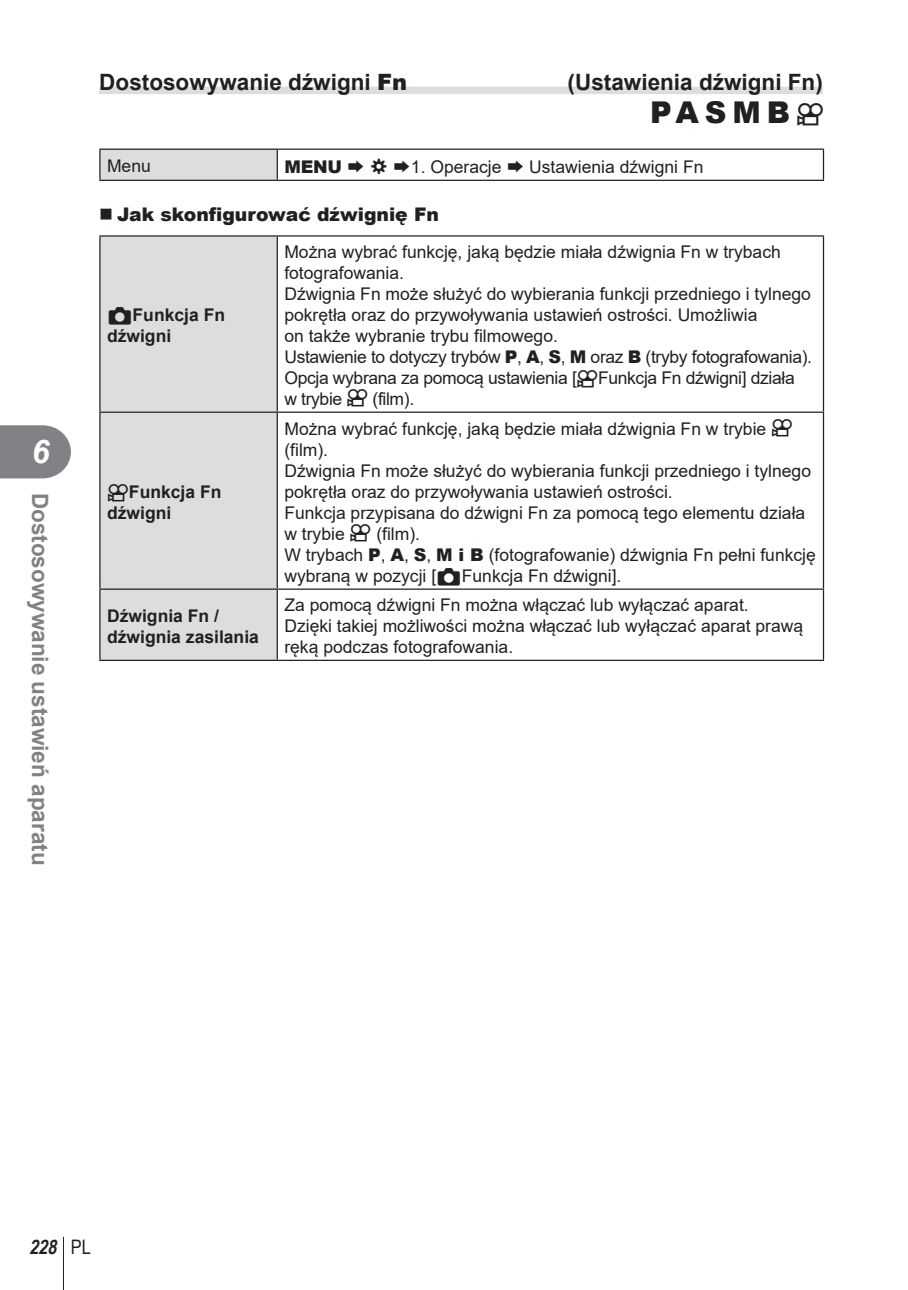
<style>
.page{position:relative;width:908px;height:1290px;background:#fff}
.page>*{position:absolute;margin:0;border:0;box-sizing:border-box;transform-origin:0 0}
.t1{font:italic 700 32.5px "Arial";color:#fff}
.t2{font:900 30px "Arial";letter-spacing:.2em;color:#231f20}
.t3{font:700 22.5px "Arial";color:#231f20}
.t4{font:700 22.5px "Arial";color:#808285}
.t5{font:italic 700 20px "Arial Narrow";color:#231f20}
.t6{font:900 18.75px "Arial";color:#231f20}
.t7{font:17.5px/21px "Arial";color:#231f20}
.t8{font:700 17.5px/21px "Arial";color:#231f20}
.s1{font-weight:900}
.s2{font-family:"Olympus 10";font-weight:400;font-size:22.5px}
.s3{font-family:"Olympus 7"}
.s4{font-family:"Olympus 37"}
.s5{font-family:"Olympus 3";font-weight:400}
.s6{font-family:"Olympus 1";font-weight:400}
.s7{font-family:"Olympus 1"}
.s8{font-family:"Olympus 3"}
.s9{font-weight:400;font-style:normal}
</style>
<div class="page">
<hr style="left:63px;top:1237px;width:1px;height:53px;background:#231f20">
<svg style="left:0;top:425px;width:71px;height:53px;background:#8b8d8f"></svg>
<div style="left:99px;top:87px;width:723px;height:7px;background:#dcdddf"></div>
<div style="left:100px;top:149px;width:177px;height:31px;background:#dcdddf"></div>
<hr style="left:99px;top:150px;width:1px;height:30px;background:#231f20">
<hr style="left:822px;top:150px;width:1px;height:30px;background:#231f20">
<hr style="left:276px;top:150px;width:2px;height:30px;background:#231f20">
<hr style="left:99px;top:149px;width:178px;height:1px;background:#231f20">
<hr style="left:277px;top:149px;width:546px;height:1px;background:#231f20">
<hr style="left:99px;top:180px;width:178px;height:1px;background:#231f20">
<hr style="left:277px;top:180px;width:546px;height:1px;background:#231f20">
<div style="left:100px;top:237px;width:176px;height:423px;background:#dcdddf"></div>
<hr style="left:99px;top:237px;width:1px;height:174px;background:#231f20">
<hr style="left:822px;top:237px;width:1px;height:174px;background:#231f20">
<hr style="left:276px;top:237px;width:2px;height:174px;background:#231f20">
<hr style="left:99px;top:411px;width:178px;height:2px;background:#231f20">
<hr style="left:99px;top:413px;width:1px;height:175px;background:#231f20">
<hr style="left:277px;top:411px;width:546px;height:2px;background:#231f20">
<hr style="left:276px;top:413px;width:2px;height:175px;background:#231f20">
<hr style="left:276px;top:590px;width:2px;height:70px;background:#231f20">
<hr style="left:822px;top:413px;width:1px;height:175px;background:#231f20">
<hr style="left:99px;top:590px;width:1px;height:70px;background:#231f20">
<hr style="left:99px;top:235px;width:178px;height:2px;background:#231f20">
<hr style="left:277px;top:235px;width:546px;height:2px;background:#231f20">
<hr style="left:99px;top:588px;width:178px;height:2px;background:#231f20">
<hr style="left:277px;top:588px;width:546px;height:2px;background:#231f20">
<hr style="left:99px;top:660px;width:178px;height:1px;background:#231f20">
<hr style="left:277px;top:660px;width:546px;height:1px;background:#231f20">
<hr style="left:822px;top:590px;width:1px;height:70px;background:#231f20">
<h1 class="t1" style="left:32px;top:430px;width:20px">6</h1>
<p class="t4" style="left:56px;top:493px;width:374px;rotate:90deg">Dostosowywanie ustawień aparatu</p>
<p class="t3" style="left:99px;top:66px;width:309px">Dostosowywanie dźwigni <span class="s1">Fn</span></p>
<p class="t3" style="left:567px;top:66px;width:257px">(Ustawienia dźwigni Fn)</p>
<h2 class="t2" style="left:650px;top:91px;width:174px">PASMB<span class="s2">n</span></h2>
<p class="t7" style="left:107px;top:155px;width:45px">Menu</p>
<p class="t7" style="left:284px;top:156px;width:420px"><span class="s1">MENU</span> <span class="s3">N</span> <span class="s4">G</span> <span class="s3">N</span>1. Operacje <span class="s3">N</span> Ustawienia dźwigni Fn</p>
<p class="t6" style="left:117px;top:201px;width:323px">Jak skonfigurować dźwignię Fn</p>
<p class="t8" style="left:107px;top:305px;width:119px"><span class="s5">K</span>Funkcja Fn dźwigni</p>
<p class="t8" style="left:107px;top:481px;width:116px"><span class="s6">N</span>Funkcja Fn dźwigni</p>
<p class="t7" style="left:284px;top:241px;width:529px">Można wybrać funkcję, jaką będzie miała dźwignia Fn w trybach fotografowania.<br>Dźwignia Fn może służyć do wybierania funkcji przedniego i tylnego pokrętła oraz do przywoływania ustawień ostrości. Umożliwia<br>on także wybranie trybu filmowego.<br>Ustawienie to dotyczy trybów <span class="s1">P</span>, <span class="s1">A</span>, <span class="s1">S</span>, <span class="s1">M</span> oraz <span class="s1">B</span> (tryby fotografowania).<br>Opcja wybrana za pomocą ustawienia [<span class="s7">N</span>Funkcja Fn dźwigni] działa<br>w trybie <span class="s7">N</span> (film).</p>
<p class="t7" style="left:284px;top:418px;width:532px">Można wybrać funkcję, jaką będzie miała dźwignia Fn w trybie <span class="s7">N </span>(film).<br>Dźwignia Fn może służyć do wybierania funkcji przedniego i tylnego pokrętła oraz do przywoływania ustawień ostrości.<br>Funkcja przypisana do dźwigni Fn za pomocą tego elementu działa w trybie <span class="s7">N</span> (film).<br>W trybach <span class="s1">P</span>, <span class="s1">A</span>, <span class="s1">S</span>, <span class="s1">M i B</span> (fotografowanie) dźwignia Fn pełni funkcję wybraną w pozycji [<span class="s8">K</span>Funkcja Fn dźwigni].</p>
<p class="t8" style="left:107px;top:605px;width:153px">Dźwignia Fn / dźwignia zasilania</p>
<p class="t7" style="left:284px;top:594px;width:520px">Za pomocą dźwigni Fn można włączać lub wyłączać aparat.<br>Dzięki takiej możliwości można włączać lub wyłączać aparat prawą ręką podczas fotografowania.</p>
<p class="t5" style="left:29px;top:1232px;width:63px">228 <span class="s9">PL</span></p>
</div>
